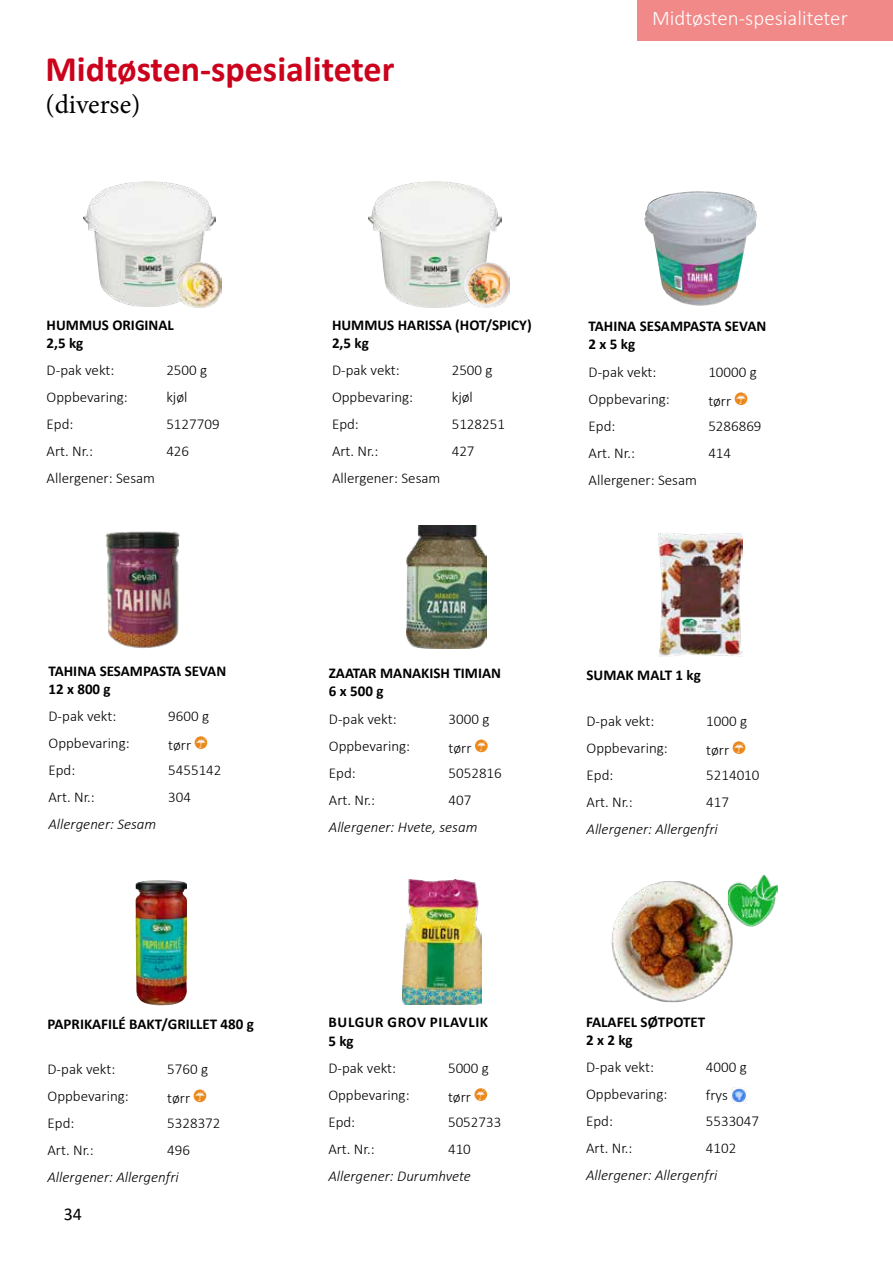
<style>
.page{position:relative;width:893px;height:1263px;background:#fff}
.page>*{position:absolute;margin:0;border:0;box-sizing:border-box;transform-origin:0 0}
.t1{font:700 36px "Calibri";color:#cc021c}
.t2{font:27px "Minion Pro";letter-spacing:-.005em;color:#000}
.t3{font:300 21px "Calibri";color:#fff}
.t4{font:18px "Calibri";color:#000}
.t5{font:300 15px "Calibri";color:#000}
.t6{font:700 15px/18px "Calibri";color:#000}
.t7{font:italic 300 15px "Calibri";color:#000}
.t8{font:700 15px/18px "Calibri";letter-spacing:.04em;color:#000}
</style>
<div class="page">
<img style="left:136px;top:880px;width:51px;height:125px">
<svg style="left:194px;top:1089px;width:12px;height:13px"></svg>
<svg style="left:196px;top:1091px;width:8px;height:10px"></svg>
<img style="left:84px;top:181px;width:132px;height:125px">
<img style="left:177px;top:263px;width:44px;height:44px">
<img style="left:369px;top:181px;width:133px;height:126px">
<img style="left:465px;top:263px;width:44px;height:44px">
<img style="left:644px;top:191px;width:113px;height:115px">
<svg style="left:735px;top:392px;width:12px;height:13px"></svg>
<svg style="left:737px;top:394px;width:8px;height:10px"></svg>
<img style="left:402px;top:879px;width:80px;height:125px">
<svg style="left:474px;top:1088px;width:13px;height:13px"></svg>
<svg style="left:477px;top:1089px;width:8px;height:10px"></svg>
<img style="left:105px;top:531px;width:75px;height:117px">
<svg style="left:195px;top:736px;width:12px;height:13px"></svg>
<svg style="left:197px;top:738px;width:8px;height:10px"></svg>
<img style="left:658px;top:533px;width:84px;height:124px">
<svg style="left:733px;top:741px;width:12px;height:13px"></svg>
<svg style="left:735px;top:743px;width:8px;height:10px"></svg>
<img style="left:406px;top:526px;width:80px;height:122px">
<svg style="left:475px;top:739px;width:13px;height:13px"></svg>
<svg style="left:477px;top:741px;width:8px;height:10px"></svg>
<img style="left:611px;top:881px;width:122px;height:122px">
<img style="left:731px;top:1087px;width:15px;height:17px">
<div style="left:723px;top:871px;width:60px;height:61px;background:#fff;border-radius:30px"></div>
<img style="left:728px;top:875px;width:50px;height:51px">
<div style="left:638px;top:0;width:255px;height:40px;background:#f18988"></div>
<h1 class="t1" style="left:45px;top:44px;width:351px">Midtøsten-spesialiteter</h1>
<h2 class="t2" style="left:45px;top:87px;width:97px">(diverse)</h2>
<h3 class="t3" style="left:652px;top:5px;width:197px">Midtøsten-spesialiteter</h3>
<p class="t6" style="left:47px;top:316px;width:129px">HUMMUS ORIGINAL<br>2,5 kg</p>
<p class="t5" style="left:47px;top:360px;width:69px">D-pak vekt:</p>
<p class="t5" style="left:166px;top:360px;width:42px">2500 g</p>
<p class="t5" style="left:47px;top:387px;width:83px">Oppbevaring:</p>
<p class="t5" style="left:166px;top:387px;width:23px">kjøl</p>
<p class="t5" style="left:47px;top:414px;width:28px">Epd:</p>
<p class="t5" style="left:166px;top:414px;width:55px">5127709</p>
<p class="t5" style="left:47px;top:441px;width:48px">Art. Nr.:</p>
<p class="t5" style="left:166px;top:441px;width:24px">426</p>
<p class="t5" style="left:47px;top:468px;width:110px">Allergener: Sesam</p>
<p class="t6" style="left:49px;top:661px;width:179px">TAHINA SESAMPASTA SEVAN<br>12 x 800 g</p>
<p class="t5" style="left:49px;top:706px;width:69px">D-pak vekt:</p>
<p class="t5" style="left:168px;top:706px;width:42px">9600 g</p>
<p class="t5" style="left:49px;top:733px;width:83px">Oppbevaring:</p>
<p class="t5" style="left:168px;top:736px;width:24px">tørr</p>
<p class="t5" style="left:49px;top:760px;width:28px">Epd:</p>
<p class="t5" style="left:168px;top:760px;width:55px">5455142</p>
<p class="t5" style="left:49px;top:787px;width:48px">Art. Nr.:</p>
<p class="t5" style="left:168px;top:787px;width:24px">304</p>
<p class="t7" style="left:49px;top:814px;width:109px">Allergener: Sesam</p>
<p class="t6" style="left:48px;top:1014px;width:208px">PAPRIKAFILÉ BAKT/GRILLET 480 g</p>
<p class="t5" style="left:48px;top:1059px;width:69px">D-pak vekt:</p>
<p class="t5" style="left:167px;top:1059px;width:42px">5760 g</p>
<p class="t5" style="left:48px;top:1086px;width:83px">Oppbevaring:</p>
<p class="t5" style="left:167px;top:1089px;width:24px">tørr</p>
<p class="t5" style="left:48px;top:1113px;width:28px">Epd:</p>
<p class="t5" style="left:167px;top:1113px;width:55px">5328372</p>
<p class="t5" style="left:48px;top:1140px;width:48px">Art. Nr.:</p>
<p class="t5" style="left:167px;top:1140px;width:24px">496</p>
<p class="t7" style="left:48px;top:1167px;width:133px">Allergener: Allergenfri</p>
<p class="t4" style="left:64px;top:1201px;width:20px">34</p>
<p class="t6" style="left:332px;top:316px;width:201px">HUMMUS HARISSA (HOT/SPICY)<br>2,5 kg</p>
<p class="t5" style="left:332px;top:361px;width:69px">D-pak vekt:</p>
<p class="t5" style="left:452px;top:361px;width:42px">2500 g</p>
<p class="t5" style="left:332px;top:388px;width:83px">Oppbevaring:</p>
<p class="t5" style="left:452px;top:388px;width:23px">kjøl</p>
<p class="t5" style="left:332px;top:415px;width:28px">Epd:</p>
<p class="t5" style="left:452px;top:415px;width:55px">5128251</p>
<p class="t5" style="left:332px;top:442px;width:48px">Art. Nr.:</p>
<p class="t5" style="left:452px;top:442px;width:24px">427</p>
<p class="t5" style="left:332px;top:469px;width:110px">Allergener: Sesam</p>
<p class="t6" style="left:589px;top:317px;width:179px">TAHINA SESAMPASTA SEVAN<br>2 x 5 kg</p>
<p class="t5" style="left:589px;top:362px;width:69px">D-pak vekt:</p>
<p class="t5" style="left:708px;top:362px;width:50px">10000 g</p>
<p class="t5" style="left:589px;top:389px;width:83px">Oppbevaring:</p>
<p class="t5" style="left:708px;top:392px;width:24px">tørr</p>
<p class="t5" style="left:589px;top:416px;width:28px">Epd:</p>
<p class="t5" style="left:708px;top:416px;width:55px">5286869</p>
<p class="t5" style="left:589px;top:443px;width:48px">Art. Nr.:</p>
<p class="t5" style="left:708px;top:443px;width:24px">414</p>
<p class="t5" style="left:589px;top:470px;width:110px">Allergener: Sesam</p>
<p class="t6" style="left:329px;top:664px;width:174px">ZAATAR MANAKISH TIMIAN<br>6 x 500 g</p>
<p class="t5" style="left:329px;top:709px;width:69px">D-pak vekt:</p>
<p class="t5" style="left:449px;top:709px;width:42px">3000 g</p>
<p class="t5" style="left:329px;top:736px;width:83px">Oppbevaring:</p>
<p class="t5" style="left:449px;top:739px;width:24px">tørr</p>
<p class="t5" style="left:329px;top:763px;width:28px">Epd:</p>
<p class="t5" style="left:449px;top:763px;width:55px">5052816</p>
<p class="t5" style="left:329px;top:790px;width:48px">Art. Nr.:</p>
<p class="t5" style="left:449px;top:790px;width:24px">407</p>
<p class="t7" style="left:329px;top:817px;width:150px">Allergener: Hvete, sesam</p>
<p class="t8" style="left:328px;top:1013px;width:161px">BULGUR GROV PILAVLIK<br>5 kg</p>
<p class="t5" style="left:328px;top:1058px;width:69px">D-pak vekt:</p>
<p class="t5" style="left:448px;top:1058px;width:42px">5000 g</p>
<p class="t5" style="left:328px;top:1085px;width:83px">Oppbevaring:</p>
<p class="t5" style="left:448px;top:1088px;width:24px">tørr</p>
<p class="t5" style="left:328px;top:1112px;width:28px">Epd:</p>
<p class="t5" style="left:448px;top:1112px;width:55px">5052733</p>
<p class="t5" style="left:328px;top:1139px;width:48px">Art. Nr.:</p>
<p class="t5" style="left:448px;top:1139px;width:24px">410</p>
<p class="t7" style="left:328px;top:1166px;width:144px">Allergener: Durumhvete</p>
<p class="t6" style="left:586px;top:666px;width:116px">SUMAK MALT 1 kg</p>
<p class="t5" style="left:586px;top:711px;width:69px">D-pak vekt:</p>
<p class="t5" style="left:706px;top:711px;width:42px">1000 g</p>
<p class="t5" style="left:586px;top:738px;width:83px">Oppbevaring:</p>
<p class="t5" style="left:706px;top:741px;width:24px">tørr</p>
<p class="t5" style="left:586px;top:765px;width:28px">Epd:</p>
<p class="t5" style="left:706px;top:765px;width:55px">5214010</p>
<p class="t5" style="left:586px;top:792px;width:48px">Art. Nr.:</p>
<p class="t5" style="left:706px;top:792px;width:24px">417</p>
<p class="t7" style="left:586px;top:819px;width:133px">Allergener: Allergenfri</p>
<p class="t6" style="left:586px;top:1012px;width:121px">FALAFEL SØTPOTET<br>2 x 2 kg</p>
<p class="t5" style="left:586px;top:1057px;width:69px">D-pak vekt:</p>
<p class="t5" style="left:706px;top:1057px;width:42px">4000 g</p>
<p class="t5" style="left:586px;top:1084px;width:83px">Oppbevaring:</p>
<p class="t5" style="left:706px;top:1085px;width:23px">frys</p>
<p class="t5" style="left:586px;top:1111px;width:28px">Epd:</p>
<p class="t5" style="left:706px;top:1111px;width:55px">5533047</p>
<p class="t5" style="left:586px;top:1138px;width:48px">Art. Nr.:</p>
<p class="t5" style="left:706px;top:1138px;width:32px">4102</p>
<p class="t7" style="left:586px;top:1165px;width:133px">Allergener: Allergenfri</p>
</div>
